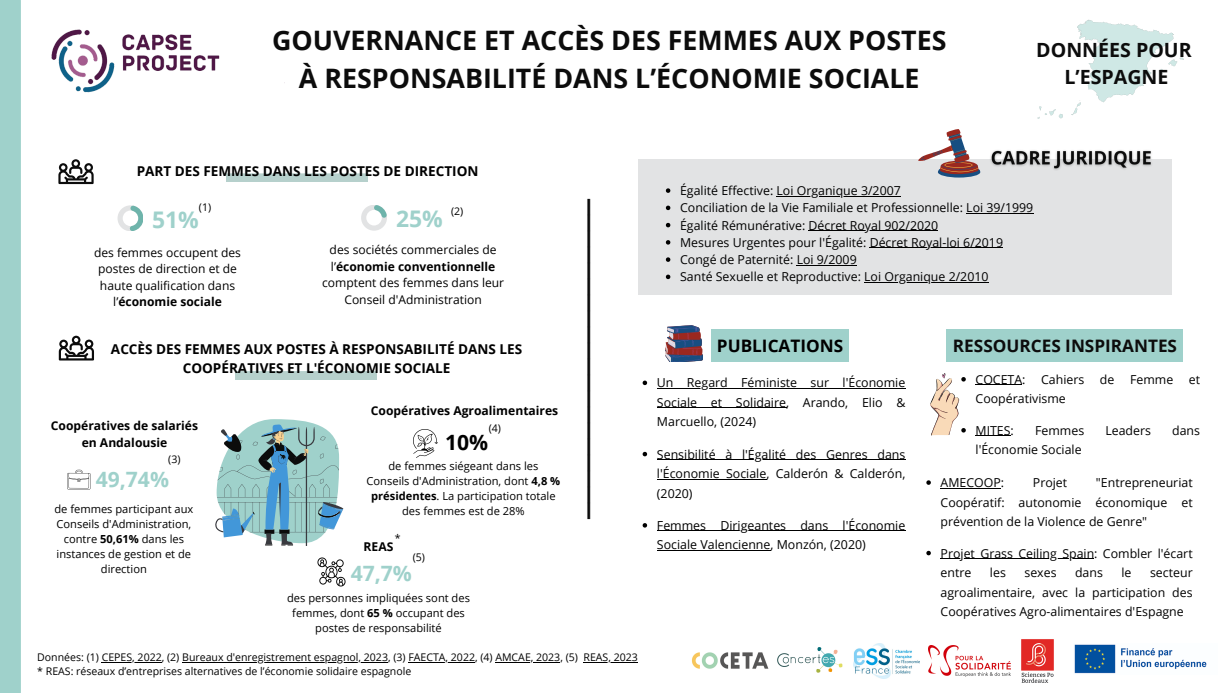
<style>
.page{position:relative;width:1230px;height:693px;background:#fff}
.page>*{position:absolute;margin:0;border:0;box-sizing:border-box;transform-origin:0 0}
.t1{font:700 39px "Open Sans";color:#0c0c0c}
.t2{font:700 26.8px/37.5px "Open Sans";color:#0c0c0c;text-align:center}
.t3{font:700 22.9px "Open Sans";color:#9fd1cb}
.t4{font:700 21.1px "Open Sans";color:#9fd1cb}
.t5{font:700 21.1px "Open Sans";color:#000}
.t6{font:700 19.6px/27px "Open Sans";color:#0c0c0c;text-align:center}
.t7{font:700 17.2px "Open Sans";color:#0c0c0c}
.t8{font:700 17.2px "Open Sans";color:#000}
.t9{font:700 13.6px/18.8px "Open Sans";color:#000;text-align:center}
.t10{font:12.4px/19.5px "Open Sans";color:#000;text-align:justify}
.t11{font:12.1px/16.5px "Open Sans";color:#000;text-align:center}
.t12{font:700 12.1px/16.5px "Open Sans";color:#000;text-align:center}
.t13{font:11.1px/15px "Open Sans";color:#000;text-align:center}
.t14{font:10.6px "Open Sans";color:#000}
.s1{font-weight:700}
</style>
<div class="page">
<div style="left:0;top:0;width:21px;height:693px;background:#9fd1cb"></div>
<img style="left:853px;top:643px;width:66px;height:36px">
<img style="left:1021px;top:639px;width:33px;height:44px">
<img style="left:691px;top:652px;width:78px;height:17px">
<img style="left:777px;top:647px;width:66px;height:26px">
<img style="left:928px;top:646px;width:82px;height:30px">
<img style="left:1074px;top:644px;width:133px;height:30px">
<div style="left:639px;top:160px;width:533px;height:135px;background:#e2e3e4"></div>
<svg style="left:918px;top:129px;width:62px;height:49px"></svg>
<div style="left:712px;top:330px;width:137px;height:32px;background:#9fd1cb"></div>
<svg style="left:665px;top:325px;width:38px;height:37px"></svg>
<div style="left:947px;top:330px;width:236px;height:32px;background:#9fd1cb"></div>
<svg style="left:1037px;top:20px;width:147px;height:99px"></svg>
<svg style="left:58px;top:159px;width:36px;height:25px"></svg>
<svg style="left:226px;top:173px;width:141px;height:9px"></svg>
<hr style="left:102px;top:662px;width:60px;height:1px;background:#000">
<hr style="left:182px;top:662px;width:206px;height:1px;background:#000">
<hr style="left:408px;top:662px;width:67px;height:1px;background:#000">
<hr style="left:495px;top:662px;width:65px;height:1px;background:#000">
<hr style="left:583px;top:662px;width:55px;height:1px;background:#000">
<svg style="left:643px;top:381px;width:4px;height:4px"></svg>
<hr style="left:657px;top:388px;width:248px;height:1px;background:#000">
<hr style="left:657px;top:408px;width:129px;height:1px;background:#000">
<svg style="left:643px;top:452px;width:4px;height:4px"></svg>
<hr style="left:657px;top:459px;width:248px;height:1px;background:#000">
<hr style="left:657px;top:479px;width:109px;height:1px;background:#000">
<svg style="left:643px;top:523px;width:4px;height:5px"></svg>
<hr style="left:657px;top:531px;width:248px;height:1px;background:#000">
<hr style="left:657px;top:550px;width:114px;height:1px;background:#000">
<svg style="left:118px;top:205px;width:25px;height:26px"></svg>
<svg style="left:361px;top:205px;width:26px;height:26px"></svg>
<svg style="left:666px;top:188px;width:4px;height:5px"></svg>
<hr style="left:777px;top:196px;width:124px;height:1px;background:#000">
<svg style="left:666px;top:206px;width:4px;height:4px"></svg>
<hr style="left:966px;top:213px;width:67px;height:1px;background:#000">
<svg style="left:666px;top:223px;width:4px;height:4px"></svg>
<hr style="left:809px;top:230px;width:129px;height:1px;background:#000">
<svg style="left:666px;top:240px;width:4px;height:5px"></svg>
<hr style="left:870px;top:248px;width:133px;height:1px;background:#000">
<svg style="left:666px;top:257px;width:4px;height:5px"></svg>
<hr style="left:797px;top:265px;width:60px;height:1px;background:#000">
<svg style="left:666px;top:275px;width:4px;height:4px"></svg>
<hr style="left:864px;top:282px;width:125px;height:1px;background:#000">
<img style="left:986px;top:150px;width:170px;height:20px">
<svg style="left:926px;top:480px;width:5px;height:5px"></svg>
<hr style="left:941px;top:488px;width:60px;height:1px;background:#000">
<svg style="left:926px;top:551px;width:5px;height:4px"></svg>
<hr style="left:941px;top:558px;width:153px;height:1px;background:#000">
<svg style="left:235px;top:371px;width:141px;height:8px"></svg>
<svg style="left:59px;top:336px;width:35px;height:24px"></svg>
<hr style="left:976px;top:385px;width:46px;height:1px;background:#000">
<svg style="left:930px;top:373px;width:36px;height:63px"></svg>
<hr style="left:976px;top:436px;width:35px;height:1px;background:#000">
<svg style="left:67px;top:470px;width:23px;height:19px"></svg>
<img style="left:413px;top:429px;width:24px;height:29px">
<img style="left:317px;top:558px;width:29px;height:28px">
<svg style="left:215px;top:419px;width:128px;height:127px"></svg>
<img style="left:51px;top:29px;width:234px;height:64px">
<div style="left:118px;top:75px;width:166px;height:25px;background:#fff"></div>
<p class="t2" style="left:272px;top:21px;width:676px">GOUVERNANCE ET ACCÈS DES FEMMES AUX POSTES<br>À RESPONSABILITÉ DANS L’ÉCONOMIE SOCIALE</p>
<p class="t9" style="left:137px;top:161px;width:343px">PART DES FEMMES DANS LES POSTES DE DIRECTION</p>
<h2 class="t6" style="left:1036px;top:36px;width:157px">DONNÉES POUR<br>L’ESPAGNE</h2>
<p class="t14" style="left:199px;top:200px;width:14px">(1)</p>
<p class="t14" style="left:451px;top:203px;width:14px">(2)</p>
<h4 class="t3" style="left:396px;top:202px;width:48px">25%</h4>
<p class="t3" style="left:152px;top:203px;width:48px">51%</p>
<p class="t11" style="left:94px;top:244px;width:148px">des femmes occupent des postes de direction et de haute qualification dans l’<span class="s1">économie sociale</span></p>
<h4 class="t11" style="left:322px;top:241px;width:183px">des sociétés commerciales de l’<span class="s1">économie conventionnelle </span>comptent des femmes dans leur<br>Conseil d'Administration</h4>
<p class="t9" style="left:111px;top:340px;width:413px">ACCÈS DES FEMMES AUX POSTES À RESPONSABILITÉ DANS LES<br>COOPÉRATIVES ET L'ÉCONOMIE SOCIALE</p>
<p class="t12" style="left:51px;top:417px;width:149px">Coopératives de salariés en Andalousie</p>
<p class="t14" style="left:168px;top:452px;width:14px">(3)</p>
<p class="t4" style="left:96px;top:465px;width:75px">49,74%</p>
<p class="t13" style="left:54px;top:501px;width:140px">de femmes participant aux<br>Conseils d'Administration, contre <span class="s1">50,61%</span> dans les instances de gestion et de direction</p>
<p class="t12" style="left:371px;top:402px;width:189px">Coopératives Agroalimentaires</p>
<p class="t14" style="left:489px;top:421px;width:14px">(4)</p>
<p class="t5" style="left:445px;top:427px;width:45px">10%</p>
<p class="t13" style="left:367px;top:458px;width:195px">de femmes siégeant dans les<br>Conseils d'Administration, dont <span class="s1">4,8 % présidentes</span>. La participation totale des femmes est de 28%</p>
<h2 class="t14" style="left:395px;top:531px;width:7px">*</h2>
<p class="t12" style="left:364px;top:538px;width:31px">REAS</p>
<p class="t14" style="left:413px;top:550px;width:14px">(5)</p>
<h2 class="t4" style="left:351px;top:558px;width:63px">47,7%</h2>
<p class="t13" style="left:287px;top:590px;width:184px">des personnes impliquées sont des femmes, dont <span class="s1">65 %</span> occupant des postes de responsabilité</p>
<p class="t1" style="left:543px;top:519px;width:322px;rotate:-90deg">____________________</p>
<p class="t14" style="left:37px;top:650px;width:542px">Données: (1) CEPES, 2022, (2) Bureaux d'enregistrement espagnol, 2023, (3) FAECTA, 2022, (4) AMCAE, 2023, (5)</p>
<p class="t14" style="left:583px;top:650px;width:56px">REAS, 2023</p>
<p class="t14" style="left:37px;top:664px;width:376px">* REAS: réseaux d’entreprises alternatives de l’économie solidaire espagnole</p>
<p class="t10" style="left:680px;top:181px;width:222px">Égalité Effective: Loi Organique 3/2007</p>
<p class="t10" style="left:680px;top:198px;width:355px">Conciliation de la Vie Familiale et Professionnelle: Loi 39/1999</p>
<p class="t10" style="left:680px;top:215px;width:260px">Égalité Rémunérative: Décret Royal 902/2020</p>
<p class="t10" style="left:680px;top:232px;width:324px">Mesures Urgentes pour l'Égalité: Décret Royal-loi 6/2019</p>
<p class="t10" style="left:680px;top:250px;width:178px">Congé de Paternité: Loi 9/2009</p>
<p class="t10" style="left:680px;top:267px;width:310px">Santé Sexuelle et Reproductive: Loi Organique 2/2010</p>
<p class="t8" style="left:717px;top:334px;width:128px">PUBLICATIONS</p>
<p class="t10" style="left:657px;top:373px;width:250px">Un Regard Féministe sur l'Économie Sociale et Solidaire, Arando, Elio &amp; Marcuello, (2024)</p>
<p class="t10" style="left:657px;top:444px;width:250px">Sensibilité à l'Égalité des Genres dans l'Économie Sociale, Calderón &amp; Calderón, (2020)</p>
<p class="t10" style="left:657px;top:515px;width:250px">Femmes Dirigeantes dans l'Économie<br>Sociale Valencienne, Monzón, (2020)</p>
<p class="t7" style="left:953px;top:333px;width:226px">RESSOURCES INSPIRANTES</p>
<h5 class="t10" style="left:976px;top:369px;width:52px">COCETA:</h5>
<h5 class="t10" style="left:1041px;top:369px;width:45px">Cahiers</h5>
<h5 class="t10" style="left:1100px;top:369px;width:16px">de</h5>
<h5 class="t10" style="left:1130px;top:369px;width:45px">Femme</h5>
<h5 class="t10" style="left:1189px;top:369px;width:13px">et</h5>
<h5 class="t10" style="left:976px;top:389px;width:92px">Coopérativisme</h5>
<p class="t10" style="left:976px;top:420px;width:40px">MITES:</p>
<p class="t10" style="left:1035px;top:420px;width:51px">Femmes</p>
<p class="t10" style="left:1105px;top:420px;width:47px">Leaders</p>
<p class="t10" style="left:1172px;top:420px;width:29px">dans</p>
<p class="t10" style="left:976px;top:440px;width:108px">l'Économie Sociale</p>
<p class="t10" style="left:941px;top:473px;width:65px">AMECOOP:</p>
<p class="t10" style="left:1033px;top:473px;width:36px">Projet</p>
<p class="t10" style="left:941px;top:473px;width:254px;text-indent:155px">"Entrepreneuriat Coopératif: autonomie économique et prévention de la Violence de Genre"</p>
<h2 class="t10" style="left:941px;top:543px;width:254px">Projet Grass Ceiling Spain: Combler l'écart entre</h2>
<h2 class="t10" style="left:990px;top:563px;width:17px">les</h2>
<h2 class="t10" style="left:1024px;top:563px;width:34px">sexes</h2>
<h2 class="t10" style="left:1075px;top:563px;width:29px">dans</h2>
<h2 class="t10" style="left:1122px;top:563px;width:12px">le</h2>
<h2 class="t10" style="left:941px;top:563px;width:254px;text-indent:209px">secteur agroalimentaire, avec la participation des Coopératives Agro-alimentaires d'Espagne</h2>
</div>
